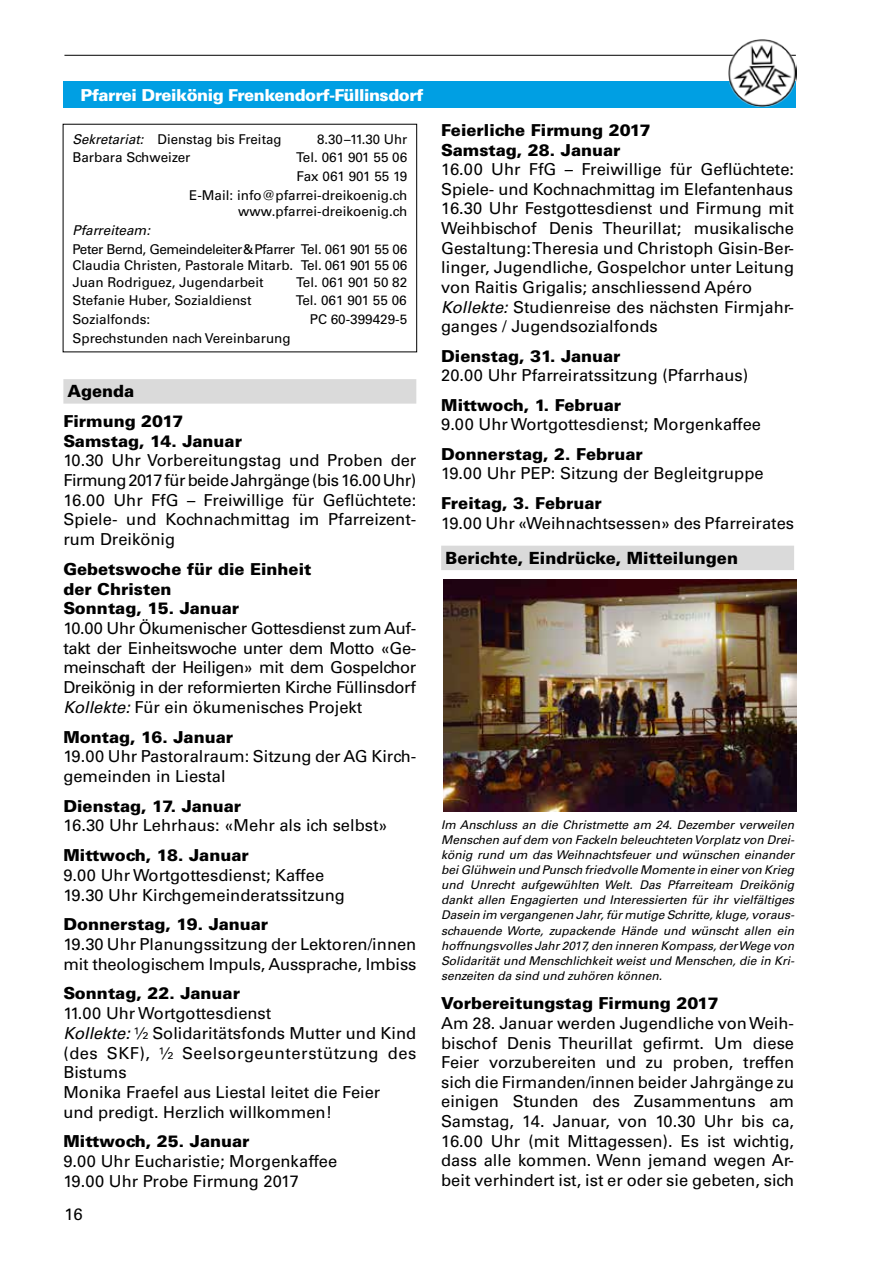
<style>
.page{position:relative;width:893px;height:1263px;background:#fff}
.page>*{position:absolute;margin:0;border:0;box-sizing:border-box;transform-origin:0 0}
.t1{font:900 16.8px "Univers";color:#000}
.t2{font:16.5px/19.6px "Univers";color:#000}
.t3{font:900 16.5px/19.6px "Univers";color:#000}
.t4{font:900 16.5px "Univers";letter-spacing:-.03em;color:#fff}
.t5{font:13.5px/18.6px "Univers";color:#000;text-align:right}
.t6{font:13.5px/18.6px "Univers";letter-spacing:-.03em;color:#000}
.t7{font:italic 12px/15.1px "Univers";color:#000;text-align:justify}
.s1{font-style:italic}
.s2{font-size:13.2px}
</style>
<div class="page">
<hr style="left:64px;top:55px;width:732px;height:1px;background:#000">
<div style="left:63px;top:81px;width:733px;height:27px;background:#009fe3"></div>
<img style="left:727px;top:39px;width:70px;height:68px">
<div style="left:63px;top:379px;width:353px;height:25px;background:#dadada"></div>
<div style="left:441px;top:546px;width:353px;height:24px;background:#dadada"></div>
<img style="left:443px;top:580px;width:353px;height:231px">
<p class="t4" style="left:80px;top:84px;width:345px">Pfarrei Dreikönig Frenkendorf-Füllinsdorf</p>
<p class="t5" style="left:72px;top:130px;width:211px"><span class="s1">Sekretariat:</span> Dienstag bis Freitag</p>
<p class="t5" style="left:317px;top:130px;width:92px">8.30–11.30 Uhr</p>
<p class="t5" style="left:72px;top:148px;width:120px">Barbara Schweizer</p>
<p class="t5" style="left:189px;top:148px;width:220px">Tel. 061 901 55 06<br>Fax 061 901 55 19<br>E-Mail: info@pfarrei-dreikoenig.ch</p>
<p class="t5" style="left:238px;top:202px;width:170px">www.pfarrei-dreikoenig.ch</p>
<p class="t6" style="left:72px;top:221px;width:336px"><span class="s1">Pfarreiteam:<br></span>Peter Bernd, Gemeindeleiter<span class="s2">&amp;</span>Pfarrer Tel. 061 901 55 06</p>
<p class="t5" style="left:72px;top:257px;width:336px;line-height:16.5px;text-align:left">Claudia Christen, Pastorale Mitarb. Tel. 061 901 55 06<br>Juan Rodriguez, Jugendarbeit</p>
<p class="t5" style="left:296px;top:272px;width:113px">Tel. 061 901 50 82</p>
<p class="t5" style="left:72px;top:291px;width:181px">Stefanie Huber, Sozialdienst</p>
<p class="t5" style="left:296px;top:291px;width:113px">Tel. 061 901 55 06</p>
<p class="t5" style="left:72px;top:310px;width:79px">Sozialfonds:</p>
<p class="t5" style="left:310px;top:310px;width:99px">PC 60-399429-5</p>
<p class="t5" style="left:72px;top:328px;width:220px">Sprechstunden nach Vereinbarung</p>
<p class="t1" style="left:68px;top:381px;width:68px">Agenda</p>
<p class="t3" style="left:63px;top:411px;width:180px">Firmung 2017<br>Samstag, 14. Januar</p>
<p class="t2" style="left:63px;top:451px;width:354px;text-align:justify">10.30 Uhr Vorbereitungstag und Proben der Firmung 2017 für beide Jahrgänge (bis 16.00 Uhr)<br>16.00 Uhr FfG – Freiwillige für Geflüchtete:<br>Spiele- und Kochnachmittag im Pfarreizent&shy;rum Dreikönig</p>
<p class="t3" style="left:63px;top:559px;width:250px">Gebetswoche für die Einheit der Christen<br>Sonntag, 15. Januar</p>
<p class="t2" style="left:63px;top:618px;width:354px;text-align:justify">10.00 Uhr Ökumenischer Gottesdienst zum Auf&shy;takt der Einheitswoche unter dem Motto «Ge&shy;meinschaft der Heiligen» mit dem Gospelchor Dreikönig in der reformierten Kirche Füllinsdorf <span class="s1">Kollekte:</span> Für ein ökumenisches Projekt</p>
<p class="t3" style="left:63px;top:727px;width:171px">Montag, 16. Januar</p>
<p class="t2" style="left:63px;top:747px;width:354px">19.00 Uhr Pastoralraum: Sitzung der AG Kirch&shy;gemeinden in Liestal</p>
<p class="t3" style="left:63px;top:796px;width:179px">Dienstag, 17. Januar</p>
<p class="t2" style="left:63px;top:816px;width:326px">16.30 Uhr Lehrhaus: «Mehr als ich selbst»</p>
<p class="t3" style="left:63px;top:845px;width:187px">Mittwoch, 18. Januar</p>
<p class="t2" style="left:63px;top:865px;width:283px">9.00 Uhr Wortgottesdienst; Kaffee<br>19.30 Uhr Kirchgemeinderatssitzung</p>
<p class="t3" style="left:63px;top:914px;width:206px">Donnerstag, 19. Januar</p>
<p class="t2" style="left:63px;top:934px;width:354px">19.30 Uhr Planungssitzung der Lektoren/innen mit theologischem Impuls, Aussprache, Imbiss</p>
<p class="t3" style="left:63px;top:983px;width:178px">Sonntag, 22. Januar</p>
<p class="t2" style="left:63px;top:1003px;width:354px">11.00 Uhr Wortgottesdienst<br><span class="s1">Kollekte:</span> ½ Solidaritätsfonds Mutter und Kind (des SKF), ½ Seelsorgeunterstützung des Bistums<br>Monika Fraefel aus Liestal leitet die Feier<br>und predigt. Herzlich willkommen!</p>
<p class="t3" style="left:63px;top:1131px;width:188px">Mittwoch, 25. Januar</p>
<p class="t2" style="left:63px;top:1151px;width:275px">9.00 Uhr Eucharistie; Morgenkaffee<br>19.00 Uhr Probe Firmung 2017</p>
<p class="t2" style="left:64px;top:1205px;width:20px">16</p>
<p class="t3" style="left:441px;top:120px;width:211px">Feierliche Firmung 2017<br>Samstag, 28. Januar</p>
<p class="t2" style="left:441px;top:160px;width:354px">16.00 Uhr FfG – Freiwillige für Geflüchtete:<br>Spiele- und Kochnachmittag im Elefantenhaus 16.30 Uhr Festgottesdienst und Firmung mit Weihbischof Denis Theurillat; musikalische Gestaltung: Theresia und Christoph Gisin-Ber&shy;linger, Jugendliche, Gospelchor unter Leitung von Raitis Grigalis; anschliessend Apéro <span class="s1">Kollekte:</span> Studienreise des nächsten Firmjahr&shy;ganges / Jugendsozialfonds</p>
<p class="t3" style="left:441px;top:346px;width:181px">Dienstag, 31. Januar</p>
<p class="t2" style="left:441px;top:366px;width:308px">20.00 Uhr Pfarreiratssitzung (Pfarrhaus)</p>
<p class="t3" style="left:441px;top:395px;width:182px">Mittwoch, 1. Februar</p>
<p class="t2" style="left:441px;top:415px;width:321px">9.00 Uhr Wortgottesdienst; Morgenkaffee</p>
<p class="t3" style="left:441px;top:444px;width:203px">Donnerstag, 2. Februar</p>
<p class="t2" style="left:441px;top:464px;width:324px">19.00 Uhr PEP: Sitzung der Begleitgruppe</p>
<p class="t3" style="left:441px;top:493px;width:162px">Freitag, 3. Februar</p>
<p class="t2" style="left:441px;top:513px;width:354px">19.00 Uhr «Weihnachtsessen» des Pfarreirates</p>
<p class="t1" style="left:445px;top:547px;width:294px">Berichte, Eindrücke, Mitteilungen</p>
<p class="t7" style="left:441px;top:817px;width:355px">Im Anschluss an die Christmette am 24. Dezember verweilen Menschen auf dem von Fackeln beleuchteten Vorplatz von Drei&shy;könig rund um das Weihnachtsfeuer und wünschen einander bei Glühwein und Punsch friedvolle Momente in einer von Krieg und Unrecht aufgewühlten Welt. Das Pfarreiteam Dreikönig dankt allen Engagierten und Interessierten für ihr vielfältiges Dasein im vergangenen Jahr, für mutige Schritte, kluge, voraus&shy;schauende Worte, zupackende Hände und wünscht allen ein hoffnungsvolles Jahr 2017, den inneren Kompass, der Wege von Solidarität und Menschlichkeit weist und Menschen, die in Kri&shy;senzeiten da sind und zuhören können.</p>
<p class="t3" style="left:441px;top:993px;width:279px">Vorbereitungstag Firmung 2017</p>
<p class="t2" style="left:441px;top:1013px;width:354px;text-align:justify">Am 28. Januar werden Jugendliche von Weih&shy;bischof Denis Theurillat gefirmt. Um diese Feier vorzubereiten und zu proben, treffen sich die Firmanden/innen beider Jahrgänge zu einigen Stunden des Zusammentuns am Samstag, 14. Januar, von 10.30 Uhr bis ca, 16.00 Uhr (mit Mittagessen). Es ist wichtig, dass alle kommen. Wenn jemand wegen Ar&shy;beit verhindert ist, ist er oder sie gebeten, sich</p>
</div>
